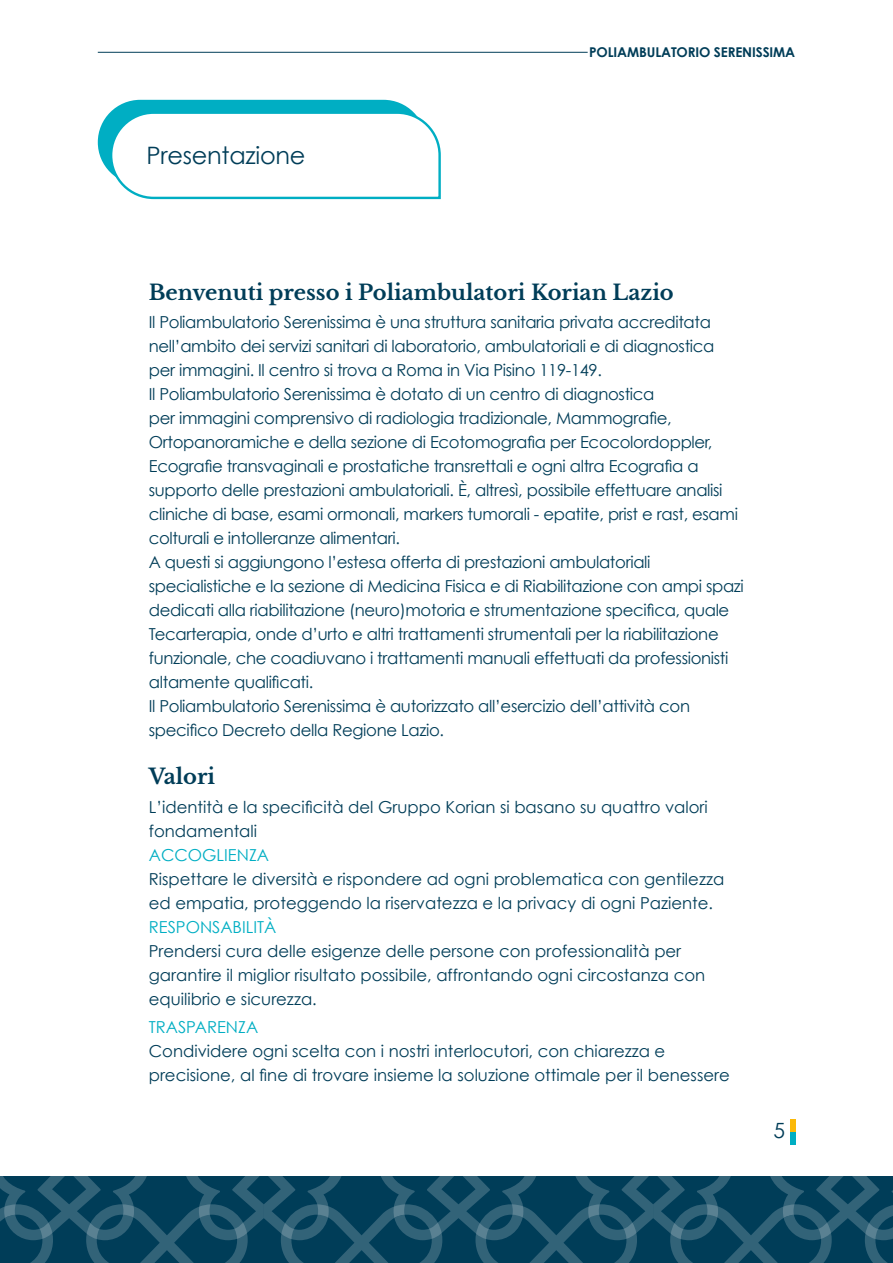
<style>
.page{position:relative;width:893px;height:1263px;background:#fff}
.page>*{position:absolute;margin:0;border:0;box-sizing:border-box;transform-origin:0 0}
.t1{font:24px "Century Gothic";letter-spacing:-.01em;color:#003d58}
.t2{font:700 21px "Libre Baskerville";color:#003d58}
.t3{font:21px "Century Gothic";color:#003d58}
.t4{font:16.5px/24px "Century Gothic";letter-spacing:-.02em;color:#003d58}
.t5{font:16.5px/24px "Century Gothic";color:#003d58}
.t6{font:16.5px "Century Gothic";color:#00aec3}
.t7{font:700 13.5px "Century Gothic";letter-spacing:-.01em;color:#003d58}
</style>
<div class="page">
<svg style="left:0;top:1176px;width:893px;height:87px;background:#144c64"></svg>
<hr style="left:98px;top:52px;width:490px;height:1px;background:#003d58">
<div style="left:790px;top:1132px;width:5px;height:12px;background:#00aec3"></div>
<div style="left:790px;top:1119px;width:5px;height:13px;background:#fbb908"></div>
<svg style="left:98px;top:100px;width:343px;height:100px"></svg>
<h1 class="t1" style="left:146px;top:141px;width:161px">Presentazione</h1>
<p class="t7" style="left:589px;top:44px;width:208px">POLIAMBULATORIO SERENISSIMA</p>
<p class="t2" style="left:149px;top:280px;width:526px">Benvenuti presso i Poliambulatori Korian Lazio</p>
<p class="t4" style="left:149px;top:310px;width:597px">Il Poliambulatorio Serenissima è una struttura sanitaria privata accreditata nell’ambito dei servizi sanitari di laboratorio, ambulatoriali e di diagnostica per immagini. Il centro si trova a Roma in Via Pisino 119-149.<br>Il Poliambulatorio Serenissima è dotato di un centro di diagnostica<br>per immagini comprensivo di radiologia tradizionale, Mammografie, Ortopanoramiche e della sezione di Ecotomografia per Ecocolordoppler, Ecografie transvaginali e prostatiche transrettali e ogni altra Ecografia a supporto delle prestazioni ambulatoriali. È, altresì, possibile effettuare analisi cliniche di base, esami ormonali, markers tumorali - epatite, prist e rast, esami colturali e intolleranze alimentari.<br>A questi si aggiungono l’estesa offerta di prestazioni ambulatoriali specialistiche e la sezione di Medicina Fisica e di Riabilitazione con ampi spazi dedicati alla riabilitazione (neuro)motoria e strumentazione specifica, quale Tecarterapia, onde d’urto e altri trattamenti strumentali per la riabilitazione funzionale, che coadiuvano i trattamenti manuali effettuati da professionisti altamente qualificati.<br>Il Poliambulatorio Serenissima è autorizzato all’esercizio dell’attività con specifico Decreto della Regione Lazio.</p>
<p class="t2" style="left:149px;top:764px;width:68px">Valori</p>
<p class="t5" style="left:149px;top:794px;width:560px">L’identità e la specificità del Gruppo Korian si basano su quattro valori fondamentali</p>
<p class="t6" style="left:149px;top:844px;width:122px">ACCOGLIENZA</p>
<p class="t5" style="left:149px;top:866px;width:577px">Rispettare le diversità e rispondere ad ogni problematica con gentilezza ed empatia, proteggendo la riservatezza e la privacy di ogni Paziente.</p>
<p class="t6" style="left:149px;top:916px;width:129px">RESPONSABILITÀ</p>
<p class="t5" style="left:149px;top:938px;width:558px">Prendersi cura delle esigenze delle persone con professionalità per garantire il miglior risultato possibile, affrontando ogni circostanza con equilibrio e sicurezza.</p>
<p class="t6" style="left:149px;top:1017px;width:111px">TRASPARENZA</p>
<p class="t5" style="left:149px;top:1039px;width:582px">Condividere ogni scelta con i nostri interlocutori, con chiarezza e precisione, al fine di trovare insieme la soluzione ottimale per il benessere</p>
<p class="t3" style="left:773px;top:1118px;width:13px">5</p>
</div>
